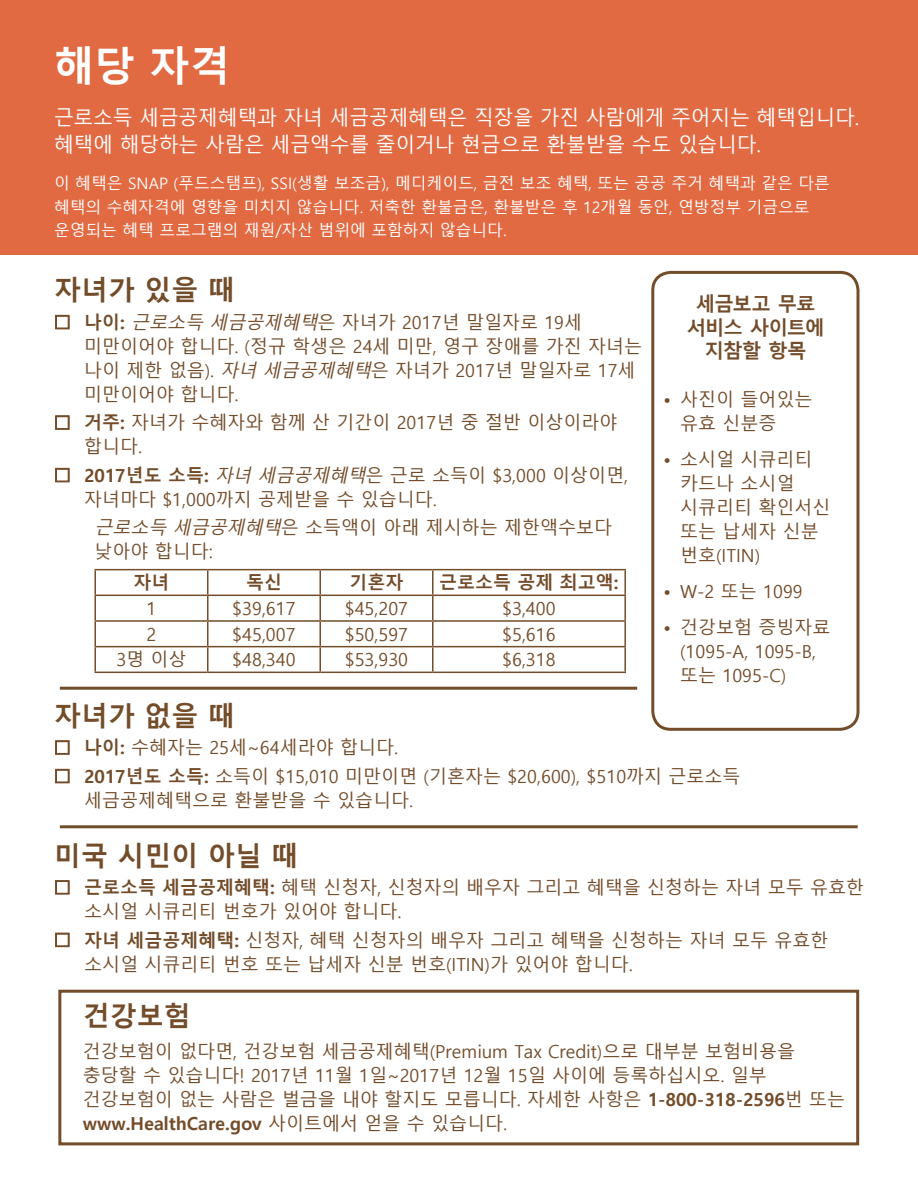
<style>
.page{position:relative;width:918px;height:1188px;background:#fff}
.page>*{position:absolute;margin:0;border:0;box-sizing:border-box;transform-origin:0 0}
._1_3_Header_30_A{font:700 40.5px "Malgun Gothic";color:#fff}
._1_4_Header_Brown_20{font:700 27px "Malgun Gothic";color:#734c2a}
._2_0_Text_15_A{font:20.25px/27px "Malgun Gothic";letter-spacing:-.01em;color:#fff}
._1_5_Header_13_A_1p4{font:700 19.5px/23.4px "Malgun Gothic";letter-spacing:-.06em;color:#734c2a;text-align:center}
._2_2_Text_13_A_0_0p5{font:18px/24px "Malgun Gothic";color:#734c2a}
._9_0_TABLE_Body__E{font:18px "Malgun Gothic";color:#734c2a}
._9_0_TABLE_Column_He{font:700 18px "Malgun Gothic";color:#734c2a}
._2_1_Text_White_11_A{font:15.75px/23.2px "Malgun Gothic";color:#fff}
.s1{font-weight:700}
.s2{font-style:italic}
</style>
<div class="page">
<div style="left:0;top:0;width:918px;height:255px;background:#e26a43"></div>
<hr style="left:94px;top:569px;width:114px;height:1px;background:#734c2a">
<hr style="left:94px;top:570px;width:2px;height:25px;background:#734c2a">
<hr style="left:208px;top:569px;width:112px;height:1px;background:#734c2a">
<hr style="left:320px;top:569px;width:113px;height:1px;background:#734c2a">
<hr style="left:433px;top:569px;width:193px;height:1px;background:#734c2a">
<hr style="left:432px;top:570px;width:2px;height:25px;background:#734c2a">
<hr style="left:624px;top:570px;width:2px;height:25px;background:#734c2a">
<hr style="left:94px;top:595px;width:114px;height:1px;background:#734c2a">
<hr style="left:94px;top:596px;width:2px;height:24px;background:#734c2a">
<hr style="left:208px;top:595px;width:112px;height:1px;background:#734c2a">
<hr style="left:320px;top:595px;width:113px;height:1px;background:#734c2a">
<hr style="left:433px;top:595px;width:193px;height:1px;background:#734c2a">
<hr style="left:432px;top:596px;width:2px;height:24px;background:#734c2a">
<hr style="left:624px;top:596px;width:2px;height:24px;background:#734c2a">
<hr style="left:94px;top:620px;width:114px;height:2px;background:#734c2a">
<hr style="left:94px;top:622px;width:2px;height:24px;background:#734c2a">
<hr style="left:208px;top:620px;width:112px;height:2px;background:#734c2a">
<hr style="left:320px;top:620px;width:113px;height:2px;background:#734c2a">
<hr style="left:433px;top:620px;width:193px;height:2px;background:#734c2a">
<hr style="left:432px;top:622px;width:2px;height:24px;background:#734c2a">
<hr style="left:624px;top:622px;width:2px;height:24px;background:#734c2a">
<hr style="left:94px;top:646px;width:114px;height:1px;background:#734c2a">
<hr style="left:94px;top:647px;width:2px;height:25px;background:#734c2a">
<hr style="left:208px;top:646px;width:112px;height:1px;background:#734c2a">
<svg style="left:207px;top:570px;width:1px;height:102px"></svg>
<hr style="left:320px;top:646px;width:113px;height:1px;background:#734c2a">
<svg style="left:320px;top:570px;width:1px;height:102px"></svg>
<hr style="left:433px;top:646px;width:193px;height:1px;background:#734c2a">
<hr style="left:432px;top:647px;width:2px;height:25px;background:#734c2a">
<hr style="left:624px;top:647px;width:2px;height:25px;background:#734c2a">
<hr style="left:94px;top:672px;width:114px;height:1px;background:#734c2a">
<hr style="left:208px;top:672px;width:112px;height:1px;background:#734c2a">
<hr style="left:320px;top:672px;width:113px;height:1px;background:#734c2a">
<hr style="left:433px;top:672px;width:193px;height:1px;background:#734c2a">
<hr style="left:60px;top:687px;width:577px;height:3px;background:#734c2a">
<hr style="left:60px;top:825px;width:798px;height:3px;background:#734c2a">
<div style="left:58px;top:990px;width:801px;height:155px;border:3px solid #734c2a"></div>
<div style="left:651px;top:271px;width:209px;height:460px;border:3px solid #734d2a;border-radius:18px"></div>
<svg style="left:55px;top:315px;width:15px;height:15px"></svg>
<svg style="left:55px;top:415px;width:15px;height:15px"></svg>
<svg style="left:55px;top:468px;width:15px;height:15px"></svg>
<svg style="left:55px;top:740px;width:15px;height:15px"></svg>
<svg style="left:55px;top:769px;width:15px;height:15px"></svg>
<svg style="left:55px;top:880px;width:15px;height:15px"></svg>
<svg style="left:55px;top:932px;width:15px;height:15px"></svg>
<p class="_1_3_Header_30_A" style="left:54px;top:42px;width:178px">해당 자격</p>
<p class="_2_0_Text_15_A" style="left:54px;top:104px;width:807px">근로소득 세금공제혜택과 자녀 세금공제혜택은 직장을 가진 사람에게 주어지는 혜택입니다. 혜택에 해당하는 사람은 세금액수를 줄이거나 현금으로 환불받을 수도 있습니다.</p>
<p class="_2_1_Text_White_11_A" style="left:54px;top:172px;width:777px">이 혜택은 SNAP (푸드스탬프), SSI(생활 보조금), 메디케이드, 금전 보조 혜택, 또는 공공 주거 혜택과 같은 다른 혜택의 수혜자격에 영향을 미치지 않습니다. 저축한 환불금은, 환불받은 후 12개월 동안, 연방정부 기금으로 운영되는 혜택 프로그램의 재원/자산 범위에 포함하지 않습니다.</p>
<p class="_1_4_Header_Brown_20" style="left:54px;top:275px;width:183px">자녀가 있을 때</p>
<p class="_2_2_Text_13_A_0_0p5" style="left:84px;top:311px;width:560px"><span class="s1">나이:</span> <span class="s2">근로소득 세금공제혜택</span>은 자녀가 2017년 말일자로 19세 미만이어야 합니다. (정규 학생은 24세 미만, 영구 장애를 가진 자녀는 나이 제한 없음). <span class="s2">자녀 세금공제혜택</span>은 자녀가 2017년 말일자로 17세 미만이어야 합니다.</p>
<p class="_2_2_Text_13_A_0_0p5" style="left:84px;top:411px;width:535px"><span class="s1">거주:</span> 자녀가 수혜자와 함께 산 기간이 2017년 중 절반 이상이라야 합니다.</p>
<p class="_2_2_Text_13_A_0_0p5" style="left:84px;top:464px;width:546px"><span class="s1">2017년도 소득:</span> <span class="s2">자녀 세금공제혜택</span>은 근로 소득이 $3,000 이상이면, 자녀마다 $1,000까지 공제받을 수 있습니다.</p>
<p class="_2_2_Text_13_A_0_0p5" style="left:94px;top:516px;width:519px"><span class="s2">근로소득 세금공제혜택</span>은 소득액이 아래 제시하는 제한액수보다 낮아야 합니다:</p>
<p class="_9_0_TABLE_Column_He" style="left:134px;top:572px;width:37px">자녀</p>
<p class="_9_0_TABLE_Column_He" style="left:246px;top:572px;width:37px">독신</p>
<p class="_9_0_TABLE_Column_He" style="left:350px;top:572px;width:55px">기혼자</p>
<p class="_9_0_TABLE_Column_He" style="left:439px;top:572px;width:181px">근로소득 공제 최고액:</p>
<p class="_9_0_TABLE_Body__E" style="left:147px;top:598px;width:11px">1</p>
<p class="_9_0_TABLE_Body__E" style="left:232px;top:598px;width:65px">$39,617</p>
<p class="_9_0_TABLE_Body__E" style="left:345px;top:598px;width:65px">$45,207</p>
<p class="_9_0_TABLE_Body__E" style="left:502px;top:598px;width:55px">$3,400</p>
<p class="_9_0_TABLE_Body__E" style="left:147px;top:624px;width:11px">2</p>
<p class="_9_0_TABLE_Body__E" style="left:232px;top:624px;width:65px">$45,007</p>
<p class="_9_0_TABLE_Body__E" style="left:345px;top:624px;width:65px">$50,597</p>
<p class="_9_0_TABLE_Body__E" style="left:502px;top:624px;width:55px">$5,616</p>
<p class="_9_0_TABLE_Body__E" style="left:116px;top:650px;width:72px">3명 이상</p>
<p class="_9_0_TABLE_Body__E" style="left:232px;top:650px;width:65px">$48,340</p>
<p class="_9_0_TABLE_Body__E" style="left:345px;top:650px;width:65px">$53,930</p>
<p class="_9_0_TABLE_Body__E" style="left:502px;top:650px;width:55px">$6,318</p>
<p class="_1_4_Header_Brown_20" style="left:54px;top:700px;width:183px">자녀가 없을 때</p>
<p class="_2_2_Text_13_A_0_0p5" style="left:84px;top:736px;width:315px"><span class="s1">나이:</span> 수혜자는 25세~64세라야 합니다.</p>
<p class="_2_2_Text_13_A_0_0p5" style="left:84px;top:765px;width:658px"><span class="s1">2017년도 소득:</span> 소득이 $15,010 미만이면 (기혼자는 $20,600), $510까지 근로소득 세금공제혜택으로 환불받을 수 있습니다.</p>
<p class="_1_4_Header_Brown_20" style="left:54px;top:840px;width:246px">미국 시민이 아닐 때</p>
<p class="_2_2_Text_13_A_0_0p5" style="left:84px;top:876px;width:782px"><span class="s1">근로소득 세금공제혜택:</span> 혜택 신청자, 신청자의 배우자 그리고 혜택을 신청하는 자녀 모두 유효한 소시얼 시큐리티 번호가 있어야 합니다.</p>
<p class="_2_2_Text_13_A_0_0p5" style="left:84px;top:929px;width:746px"><span class="s1">자녀 세금공제혜택:</span> 신청자, 혜택 신청자의 배우자 그리고 혜택을 신청하는 자녀 모두 유효한 소시얼 시큐리티 번호 또는 납세자 신분 번호(ITIN)가 있어야 합니다.</p>
<p class="_1_5_Header_13_A_1p4" style="left:687px;top:293px;width:139px">세금보고 무료 서비스 사이트에 지참할 항목</p>
<p class="_2_2_Text_13_A_0_0p5" style="left:680px;top:388px;width:134px;text-indent:-16px"><span class="s1">•</span> 사진이 들어있는 유효 신분증</p>
<p class="_2_2_Text_13_A_0_0p5" style="left:680px;top:448px;width:152px;text-indent:-16px"><span class="s1">•</span> 소시얼 시큐리티 카드나 소시얼 시큐리티 확인서신 또는 납세자 신분 번호(ITIN)</p>
<p class="_2_2_Text_13_A_0_0p5" style="left:664px;top:580px;width:141px"><span class="s1">•</span> W-2 또는 1099</p>
<p class="_2_2_Text_13_A_0_0p5" style="left:680px;top:616px;width:152px;text-indent:-16px"><span class="s1">•</span> 건강보험 증빙자료 (1095-A, 1095-B, 또는 1095-C)</p>
<p class="_1_4_Header_Brown_20" style="left:83px;top:1001px;width:109px">건강보험</p>
<p class="_2_2_Text_13_A_0_0p5" style="left:83px;top:1040px;width:764px">건강보험이 없다면, 건강보험 세금공제혜택(Premium Tax Credit)으로 대부분 보험비용을 충당할 수 있습니다! 2017년 11월 1일~2017년 12월 15일 사이에 등록하십시오. 일부 건강보험이 없는 사람은 벌금을 내야 할지도 모릅니다. 자세한 사항은 <span class="s1">1-800-318-2596</span>번 또는 <span class="s1">www.HealthCare.gov</span> 사이트에서 얻을 수 있습니다.</p>
</div>
